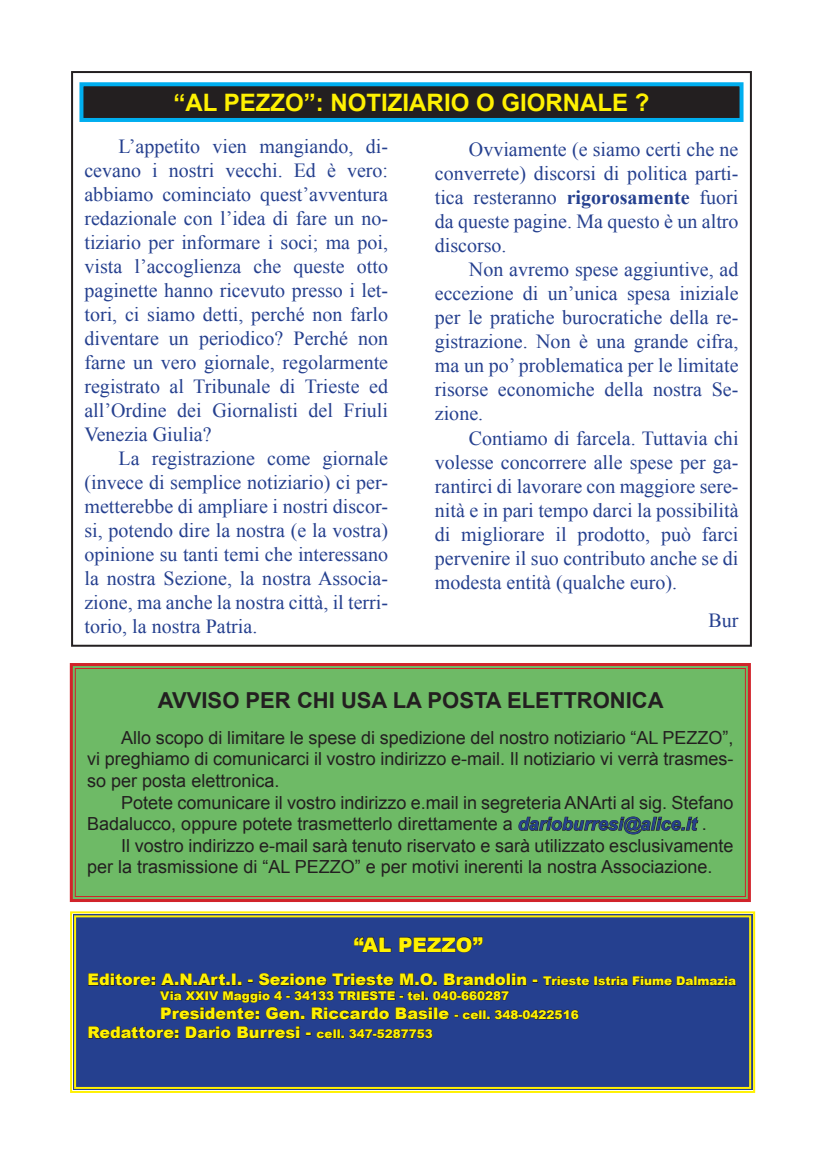
<style>
.page{position:relative;width:823px;height:1163px;background:#fff}
.page>*{position:absolute;margin:0;border:0;box-sizing:border-box;transform-origin:0 0}
.t1{font:700 24px "Arial";color:#fff101}
.t2{font:700 22px "Arial";color:#231f20}
.t3{font:20px/24px "Times New Roman";color:#25408f;text-align:justify}
.t4{font:900 20px "Arial";color:#fff101}
.t5{font:18px/21.6px "Arial";color:#231f20}
.t6{font:900 16px/19.2px "Arial";color:#fff101}
.t7{font:900 12px "Arial";color:#fff101}
.s1{font-weight:700}
.s2{font-weight:700;font-style:italic;color:#25408f}
.s3{font-size:12px}
</style>
<div class="page">
<svg style="left:70px;top:911px;width:685px;height:182px;background:#2f4683"></svg>
<div style="left:74px;top:915px;width:676px;height:173px;border:2px solid #fff101"></div>
<div style="left:69px;top:663px;width:682px;height:239px;background:#6eba66"></div>
<div style="left:75px;top:668px;width:670px;height:228px;border:1px solid #d1232a"></div>
<div style="left:81px;top:84px;width:660px;height:36px;background:#231f20"></div>
<div style="left:79px;top:82px;width:664px;height:40px;border:4px solid #00aeef"></div>
<p class="t1" style="left:173px;top:86px;width:477px">“AL PEZZO”: NOTIZIARIO O GIORNALE ?</p>
<p class="t3" style="left:84px;top:134px;width:305px;text-indent:34px">L’appetito vien mangiando, di&shy;cevano i nostri vecchi. Ed è vero: abbiamo cominciato quest’avventura redazionale con l’idea di fare un no&shy;tiziario per informare i soci; ma poi, vista l’accoglienza che queste otto paginette hanno ricevuto presso i let&shy;tori, ci siamo detti, perché non farlo diventare un periodico? Perché non farne un vero giornale, regolarmente registrato al Tribunale di Trieste ed all’Ordine dei Giornalisti del Friuli Venezia Giulia?</p>
<p class="t3" style="left:84px;top:446px;width:305px;text-indent:34px">La registrazione come giornale (invece di semplice notiziario) ci per&shy;metterebbe di ampliare i nostri discor&shy;si, potendo dire la nostra (e la vostra) opinione su tanti temi che interessano la nostra Sezione, la nostra Associa&shy;zione, ma anche la nostra città, il terri&shy;torio, la nostra Patria.</p>
<p class="t3" style="left:434px;top:137px;width:305px;text-indent:34px">Ovviamente (e siamo certi che ne converrete) discorsi di politica parti&shy;tica resteranno <span class="s1">rigorosamente</span> fuori da queste pagine. Ma questo è un altro discorso.</p>
<p class="t3" style="left:434px;top:257px;width:305px;text-indent:34px">Non avremo spese aggiuntive, ad eccezione di un’unica spesa iniziale per le pratiche burocratiche della re&shy;gistrazione. Non è una grande cifra, ma un po’ problematica per le limitate risorse economiche della nostra Se&shy;zione.</p>
<p class="t3" style="left:434px;top:425px;width:305px;text-indent:34px">Contiamo di farcela. Tuttavia chi volesse concorrere alle spese per ga&shy;rantirci di lavorare con maggiore sere&shy;nità e in pari tempo darci la possibilità di migliorare il prodotto, può farci pervenire il suo contributo anche se di modesta entità (qualche euro).</p>
<p class="t3" style="left:708px;top:608px;width:32px">Bur</p>
<p class="t2" style="left:158px;top:685px;width:507px">AVVISO PER CHI USA LA POSTA ELETTRONICA</p>
<p class="t5" style="left:87px;top:726px;width:647px;text-align:justify;text-indent:34px">Allo scopo di limitare le spese di spedizione del nostro notiziario “AL PEZZO”, vi preghiamo di comunicarci il vostro indirizzo e-mail. Il notiziario vi verrà trasmes&shy;so per posta elettronica.</p>
<p class="t5" style="left:87px;top:791px;width:647px;text-indent:34px">Potete comunicare il vostro indirizzo e.mail in segreteria ANArti al sig. Stefano<br>Badalucco, oppure potete trasmetterlo direttamente a <span class="s2">darioburresi@alice.it</span> .</p>
<p class="t5" style="left:87px;top:834px;width:647px;text-indent:34px">Il vostro indirizzo e-mail sarà tenuto riservato e sarà utilizzato esclusivamente per la trasmissione di “AL PEZZO” e per motivi inerenti la nostra Associazione.</p>
<p class="t4" style="left:354px;top:929px;width:130px">“AL PEZZO”</p>
<p class="t6" style="left:87px;top:969px;width:650px">Editore: A.N.Art.I. - Sezione Trieste M.O. Brandolin - <span class="s3">Trieste Istria Fiume Dalmazia</span></p>
<p class="t7" style="left:160px;top:986px;width:350px">Via XXIV Maggio 4 - 34133 TRIESTE - tel. 040-660287</p>
<p class="t6" style="left:87px;top:1002px;width:492px;text-indent:73px">Presidente: Gen. Riccardo Basile <span class="s3">- cell. 348-0422516<br></span>Redattore: Dario Burresi - <span class="s3">cell. 347-5287753</span></p>
</div>
